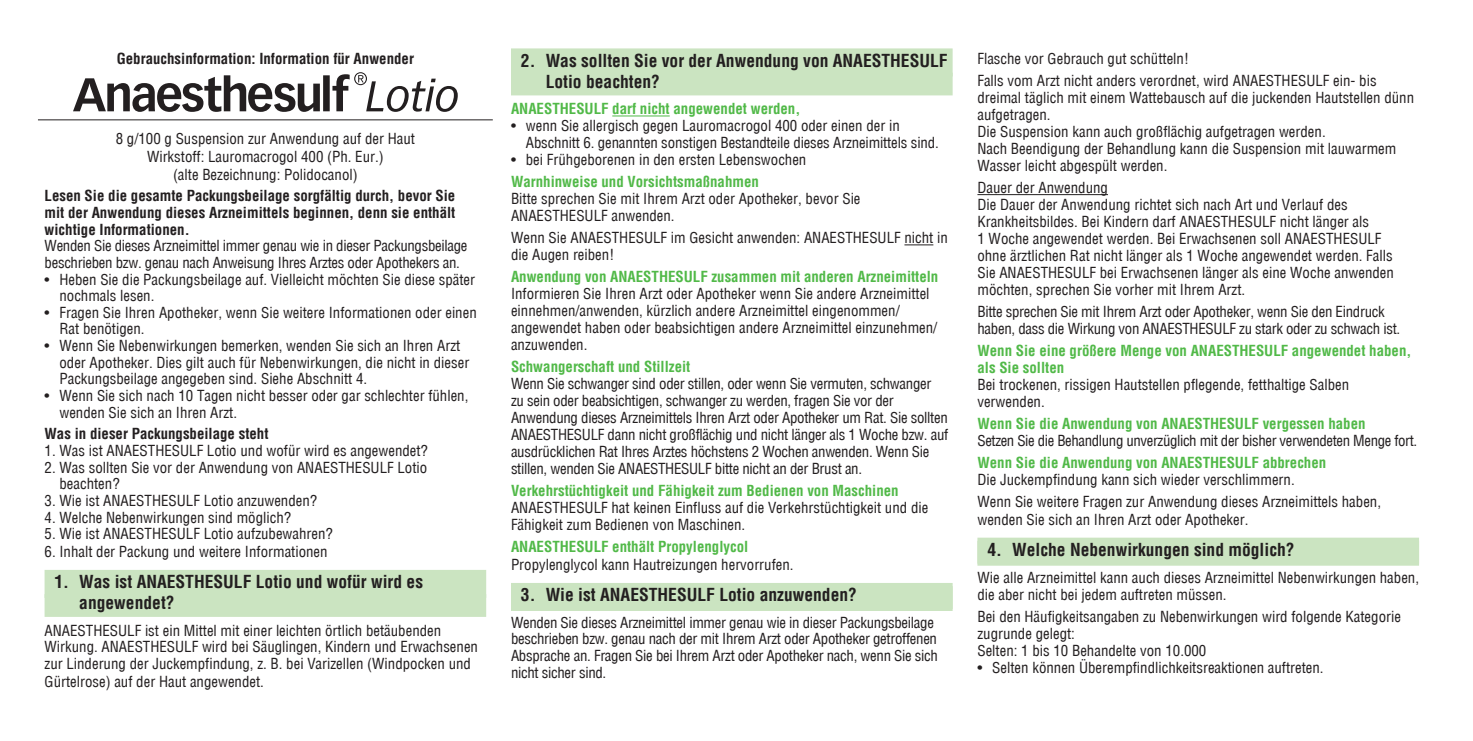
<style>
.page{position:relative;width:1473px;height:741px;background:#fff}
.page>*{position:absolute;margin:0;border:0;box-sizing:border-box;transform-origin:0 0}
.t1{font:700 condensed 17.5px/21px "Helvetica";color:#231f20}
.t2{font:condensed 14.88px/17px "Helvetica";color:#231f20}
.t3{font:condensed 14.88px/17px "Helvetica";letter-spacing:-.02em;color:#231f20}
.t4{font:700 condensed 14.88px/17px "Helvetica";color:#51b948}
.t5{font:700 condensed 14.88px/16.6px "Helvetica";color:#231f20;text-align:justify}
.t6{font:condensed 14.88px "Helvetica";letter-spacing:-.025em;color:#231f20}
</style>
<div class="page">
<div style="left:45px;top:569px;width:441px;height:28px;background:#cbe4c1"></div>
<div style="left:45px;top:593px;width:441px;height:23px;background:#cbe4c1"></div>
<svg style="left:73px;top:72px;width:385px;height:40px"></svg>
<hr style="left:38px;top:119px;width:455px;height:1px;background:#231f20">
<div style="left:511px;top:48px;width:441px;height:28px;background:#cbe4c1"></div>
<div style="left:511px;top:73px;width:441px;height:22px;background:#cbe4c1"></div>
<hr style="left:612px;top:115px;width:58px;height:1px;background:#51b948">
<svg style="left:904px;top:244px;width:29px;height:1px"></svg>
<div style="left:511px;top:582px;width:441px;height:28px;background:#cbe4c1"></div>
<hr style="left:977px;top:194px;width:131px;height:1px;background:#231f20">
<div style="left:977px;top:537px;width:442px;height:28px;background:#cbe4c1"></div>
<p class="t5" style="left:117px;top:50px;width:299px">Gebrauchsinformation: Information für Anwender</p>
<p class="t2" style="left:116px;top:129px;width:301px;line-height:17.8px;text-align:center">8 g/100 g Suspension zur Anwendung auf der Haut<br>Wirkstoff: Lauromacrogol 400 (Ph. Eur.)<br>(alte Bezeichnung: Polidocanol)</p>
<p class="t5" style="left:45px;top:187px;width:412px">Lesen Sie die gesamte Packungsbeilage sorgfältig durch, bevor Sie mit der Anwendung dieses Arzneimittels beginnen, denn sie enthält wichtige Informationen.</p>
<p class="t3" style="left:45px;top:237px;width:424px">Wenden Sie dieses Arzneimittel immer genau wie in dieser Packungsbeilage beschrieben bzw. genau nach Anweisung Ihres Arztes oder Apothekers an.</p>
<p class="t2" style="left:59px;top:270px;width:417px;text-indent:-15px">• Heben Sie die Packungsbeilage auf. Vielleicht möchten Sie diese später nochmals lesen.</p>
<p class="t2" style="left:59px;top:304px;width:419px;text-indent:-15px">• Fragen Sie Ihren Apotheker, wenn Sie weitere Informationen oder einen<br>Rat benötigen.</p>
<p class="t2" style="left:59px;top:337px;width:411px;text-indent:-15px">• Wenn Sie Nebenwirkungen bemerken, wenden Sie sich an Ihren Arzt oder Apotheker. Dies gilt auch für Nebenwirkungen, die nicht in dieser<br>Packungsbeilage angegeben sind. Siehe Abschnitt 4.</p>
<p class="t2" style="left:59px;top:387px;width:410px;text-indent:-15px">• Wenn Sie sich nach 10 Tagen nicht besser oder gar schlechter fühlen, wenden Sie sich an Ihren Arzt.</p>
<p class="t5" style="left:45px;top:425px;width:225px">Was in dieser Packungsbeilage steht</p>
<p class="t2" style="left:45px;top:441px;width:385px">1. Was ist ANAESTHESULF Lotio und wofür wird es angewendet?</p>
<p class="t2" style="left:59px;top:458px;width:369px;text-indent:-15px">2. Was sollten Sie vor der Anwendung von ANAESTHESULF Lotio beachten?</p>
<p class="t2" style="left:45px;top:491px;width:274px">3. Wie ist ANAESTHESULF Lotio anzuwenden?</p>
<p class="t2" style="left:45px;top:508px;width:248px">4. Welche Nebenwirkungen sind möglich?</p>
<p class="t2" style="left:45px;top:525px;width:290px">5. Wie ist ANAESTHESULF Lotio aufzubewahren?</p>
<p class="t2" style="left:45px;top:542px;width:284px">6. Inhalt der Packung und weitere Informationen</p>
<p class="t1" style="left:79px;top:570px;width:345px;text-indent:-25px">1. Was ist ANAESTHESULF Lotio und wofür wird es angewendet?</p>
<p class="t2" style="left:45px;top:621px;width:435px">ANAESTHESULF ist ein Mittel mit einer leichten örtlich betäubenden Wirkung. ANAESTHESULF wird bei Säuglingen, Kindern und Erwachsenen zur Linderung der Juckempfindung, z. B. bei Varizellen (Windpocken und Gürtelrose) auf der Haut angewendet.</p>
<p class="t1" style="left:546px;top:49px;width:403px;text-indent:-25px">2. Was sollten Sie vor der Anwendung von ANAESTHESULF<br>Lotio beachten?</p>
<p class="t4" style="left:511px;top:100px;width:291px">ANAESTHESULF darf nicht angewendet werden,</p>
<p class="t2" style="left:526px;top:117px;width:414px;text-indent:-15px">• wenn Sie allergisch gegen Lauromacrogol 400 oder einen der in<br>Abschnitt 6. genannten sonstigen Bestandteile dieses Arzneimittels sind.</p>
<p class="t2" style="left:511px;top:151px;width:297px">• bei Frühgeborenen in den ersten Lebenswochen</p>
<p class="t4" style="left:511px;top:173px;width:249px">Warnhinweise und Vorsichtsmaßnahmen</p>
<p class="t2" style="left:511px;top:190px;width:351px">Bitte sprechen Sie mit Ihrem Arzt oder Apotheker, bevor Sie<br>ANAESTHESULF anwenden.</p>
<p class="t2" style="left:511px;top:229px;width:438px">Wenn Sie ANAESTHESULF im Gesicht anwenden: ANAESTHESULF nicht in die Augen reiben!</p>
<p class="t4" style="left:511px;top:268px;width:429px">Anwendung von ANAESTHESULF zusammen mit anderen Arzneimitteln</p>
<p class="t2" style="left:511px;top:285px;width:428px">Informieren Sie Ihren Arzt oder Apotheker wenn Sie andere Arzneimittel einnehmen/anwenden, kürzlich andere Arzneimittel eingenommen/ angewendet haben oder beabsichtigen andere Arzneimittel einzunehmen/ anzuwenden.</p>
<p class="t4" style="left:511px;top:358px;width:181px">Schwangerschaft und Stillzeit</p>
<p class="t3" style="left:511px;top:375px;width:439px">Wenn Sie schwanger sind oder stillen, oder wenn Sie vermuten, schwanger<br>zu sein oder beabsichtigen, schwanger zu werden, fragen Sie vor der Anwendung dieses Arzneimittels Ihren Arzt oder Apotheker um Rat. Sie sollten ANAESTHESULF dann nicht großflächig und nicht länger als 1 Woche bzw. auf ausdrücklichen Rat Ihres Arztes höchstens 2 Wochen anwenden. Wenn Sie stillen, wenden Sie ANAESTHESULF bitte nicht an der Brust an.</p>
<p class="t4" style="left:511px;top:482px;width:389px">Verkehrstüchtigkeit und Fähigkeit zum Bedienen von Maschinen</p>
<p class="t2" style="left:511px;top:499px;width:419px">ANAESTHESULF hat keinen Einfluss auf die Verkehrstüchtigkeit und die<br>Fähigkeit zum Bedienen von Maschinen.</p>
<p class="t4" style="left:511px;top:537px;width:239px">ANAESTHESULF enthält Propylenglycol</p>
<p class="t2" style="left:511px;top:555px;width:284px">Propylenglycol kann Hautreizungen hervorrufen.</p>
<p class="t1" style="left:521px;top:583px;width:337px">3. Wie ist ANAESTHESULF Lotio anzuwenden?</p>
<p class="t3" style="left:511px;top:613px;width:428px">Wenden Sie dieses Arzneimittel immer genau wie in dieser Packungsbeilage beschrieben bzw. genau nach der mit Ihrem Arzt oder Apotheker getroffenen Absprache an. Fragen Sie bei Ihrem Arzt oder Apotheker nach, wenn Sie sich nicht sicher sind.</p>
<p class="t2" style="left:977px;top:48px;width:401px;line-height:21.9px">Flasche vor Gebrauch gut schütteln!<br>Falls vom Arzt nicht anders verordnet, wird ANAESTHESULF ein- bis</p>
<p class="t2" style="left:977px;top:89px;width:438px">dreimal täglich mit einem Wattebausch auf die juckenden Hautstellen dünn aufgetragen.<br>Die Suspension kann auch großflächig aufgetragen werden.<br>Nach Beendigung der Behandlung kann die Suspension mit lauwarmem Wasser leicht abgespült werden.</p>
<p class="t2" style="left:977px;top:179px;width:418px">Dauer der Anwendung<br>Die Dauer der Anwendung richtet sich nach Art und Verlauf des Krankheitsbildes. Bei Kindern darf ANAESTHESULF nicht länger als<br>1 Woche angewendet werden. Bei Erwachsenen soll ANAESTHESULF ohne ärztlichen Rat nicht länger als 1 Woche angewendet werden. Falls Sie ANAESTHESULF bei Erwachsenen länger als eine Woche anwenden möchten, sprechen Sie vorher mit Ihrem Arzt.</p>
<p class="t3" style="left:977px;top:303px;width:424px">Bitte sprechen Sie mit Ihrem Arzt oder Apotheker, wenn Sie den Eindruck haben, dass die Wirkung von ANAESTHESULF zu stark oder zu schwach ist.</p>
<p class="t4" style="left:977px;top:342px;width:435px">Wenn Sie eine größere Menge von ANAESTHESULF angewendet haben, als Sie sollten</p>
<p class="t2" style="left:977px;top:376px;width:373px">Bei trockenen, rissigen Hautstellen pflegende, fetthaltige Salben verwenden.</p>
<p class="t4" style="left:977px;top:414px;width:389px">Wenn Sie die Anwendung von ANAESTHESULF vergessen haben</p>
<p class="t6" style="left:977px;top:431px;width:441px">Setzen Sie die Behandlung unverzüglich mit der bisher verwendeten Menge fort.</p>
<p class="t4" style="left:977px;top:453px;width:350px">Wenn Sie die Anwendung von ANAESTHESULF abbrechen</p>
<p class="t2" style="left:977px;top:468px;width:405px;line-height:21.9px">Die Juckempfindung kann sich wieder verschlimmern.<br>Wenn Sie weitere Fragen zur Anwendung dieses Arzneimittels haben,</p>
<p class="t2" style="left:977px;top:510px;width:272px">wenden Sie sich an Ihren Arzt oder Apotheker.</p>
<p class="t1" style="left:987px;top:538px;width:309px">4. Welche Nebenwirkungen sind möglich?</p>
<p class="t2" style="left:977px;top:568px;width:443px">Wie alle Arzneimittel kann auch dieses Arzneimittel Nebenwirkungen haben, die aber nicht bei jedem auftreten müssen.</p>
<p class="t2" style="left:977px;top:607px;width:425px">Bei den Häufigkeitsangaben zu Nebenwirkungen wird folgende Kategorie zugrunde gelegt:<br>Selten: 1 bis 10 Behandelte von 10.000</p>
<p class="t2" style="left:977px;top:658px;width:348px">• Selten können Überempfindlichkeitsreaktionen auftreten.</p>
</div>
